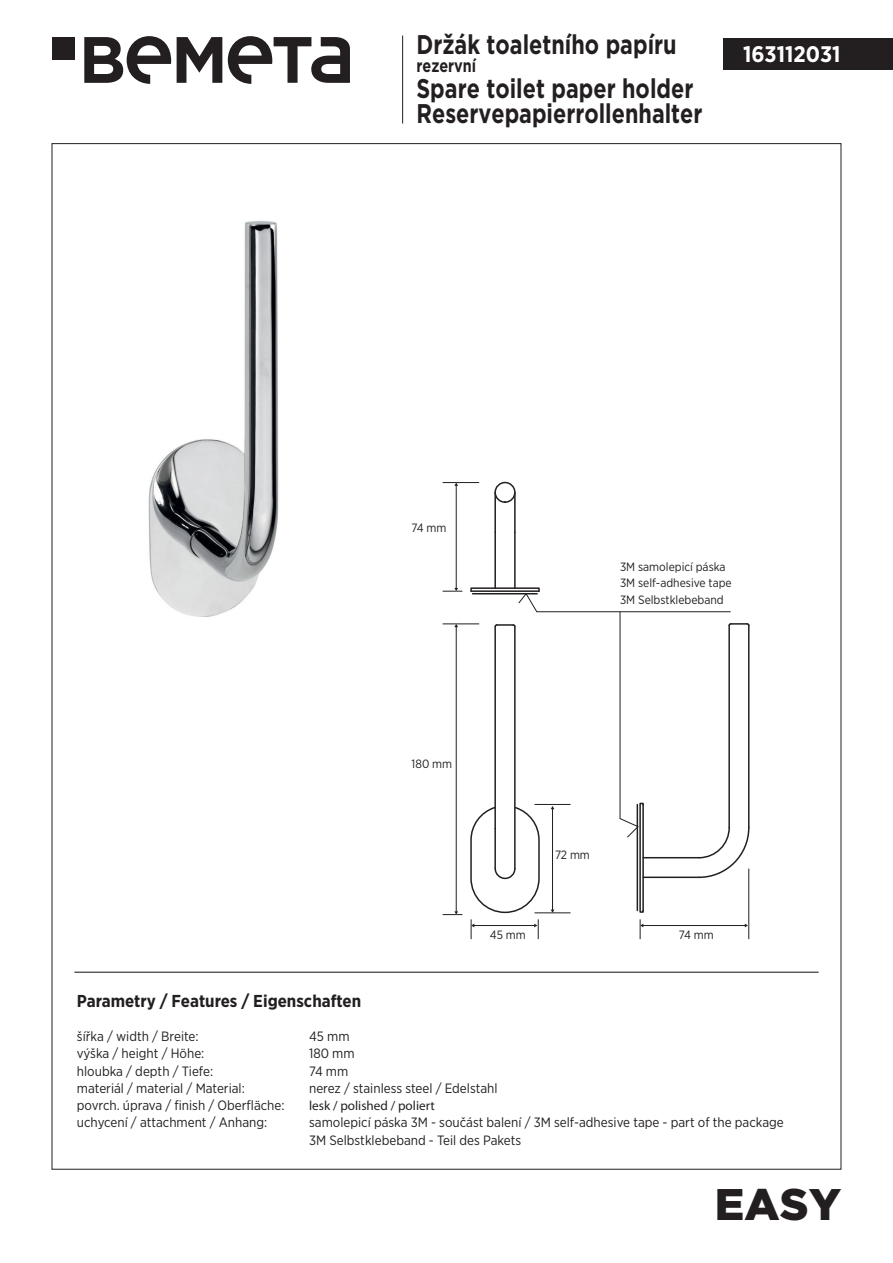
<style>
.page{position:relative;width:893px;height:1263px;background:#fff}
.page>*{position:absolute;margin:0;border:0;box-sizing:border-box;transform-origin:0 0}
.t1{font:900 44.25px "Gotham";color:#231f20}
.t2{font:700 27px/25.5px "Gotham";color:#231f20;scale:.8 1}
.t3{font:700 22.5px "Gotham Narrow";color:#fff}
.t4{font:700 18px "Gotham";color:#231f20;scale:.8 1}
.t5{font:700 17.25px "Gotham Narrow";color:#231f20}
.t6{font:13.5px/17.2px "Gotham Narrow";color:#231f20}
.t7{font:13.2px "Myriad Pro";color:#231f20}
.t8{font:12px/16.5px "Gotham Narrow";color:#231f20}
</style>
<div class="page">
<img style="left:51px;top:143px;width:228px;height:625px">
<div style="left:724px;top:38px;width:169px;height:32px;background:#231f20"></div>
<hr style="left:402px;top:36px;width:1px;height:88px;background:#231f20">
<hr style="left:74px;top:972px;width:745px;height:1px;background:#231f20">
<hr style="left:443px;top:624px;width:36px;height:1px;background:#231f20">
<hr style="left:443px;top:482px;width:36px;height:1px;background:#231f20">
<hr style="left:456px;top:627px;width:1px;height:285px;background:#231f20">
<svg style="left:443px;top:911px;width:19px;height:4px"></svg>
<hr style="left:456px;top:485px;width:1px;height:103px;background:#231f20">
<svg style="left:443px;top:588px;width:19px;height:4px"></svg>
<svg style="left:84px;top:36px;width:87px;height:48px"></svg>
<svg style="left:177px;top:37px;width:45px;height:46px"></svg>
<svg style="left:228px;top:36px;width:122px;height:48px"></svg>
<div style="left:52px;top:37px;width:23px;height:23px;background:#231f20"></div>
<div style="left:494px;top:482px;width:22px;height:21px;border:2px solid #231f20;border-radius:50%"></div>
<hr style="left:494px;top:532px;width:2px;height:56px;background:#231f20">
<hr style="left:514px;top:532px;width:2px;height:56px;background:#231f20">
<hr style="left:494px;top:492px;width:2px;height:40px;background:#231f20">
<hr style="left:514px;top:492px;width:2px;height:40px;background:#231f20">
<svg style="left:470px;top:587px;width:280px;height:352px"></svg>
<hr style="left:494px;top:626px;width:2px;height:203px;background:#231f20">
<hr style="left:514px;top:626px;width:2px;height:243px;background:#231f20">
<hr style="left:494px;top:829px;width:2px;height:40px;background:#231f20">
<h2 class="t2" style="left:416px;top:32px;width:327px">Držák toaletního papíru</h2>
<h3 class="t4" style="left:416px;top:54px;width:76px">rezervní</h3>
<h2 class="t2" style="left:416px;top:75px;width:359px">Spare toilet paper holder<br>Reservepapierrollenhalter</h2>
<h3 class="t3" style="left:743px;top:40px;width:99px">163112031</h3>
<p class="t8" style="left:412px;top:520px;width:36px">74 mm</p>
<p class="t8" style="left:620px;top:558px;width:113px">3M samolepicí páska<br>3M self-adhesive tape<br>3M Selbstklebeband</p>
<p class="t8" style="left:412px;top:755px;width:42px">180 mm</p>
<p class="t8" style="left:555px;top:847px;width:36px">72 mm</p>
<p class="t8" style="left:490px;top:926px;width:37px">45 mm</p>
<p class="t8" style="left:679px;top:926px;width:36px">74 mm</p>
<p class="t5" style="left:77px;top:990px;width:286px">Parametry / Features / Eigenschaften</p>
<p class="t6" style="left:77px;top:1027px;width:123px">šířka / width / Breite:</p>
<p class="t6" style="left:309px;top:1027px;width:42px">45 mm</p>
<p class="t6" style="left:77px;top:1045px;width:129px">výška / height / Höhe:</p>
<p class="t6" style="left:309px;top:1045px;width:47px">180 mm</p>
<p class="t6" style="left:77px;top:1062px;width:138px">hloubka / depth / Tiefe:</p>
<p class="t6" style="left:309px;top:1062px;width:41px">74 mm</p>
<p class="t6" style="left:77px;top:1079px;width:169px">materiál / material / Material:</p>
<p class="t6" style="left:309px;top:1079px;width:190px">nerez / stainless steel / Edelstahl</p>
<p class="t6" style="left:77px;top:1096px;width:209px">povrch. úprava / finish / Oberfläche:</p>
<p class="t7" style="left:309px;top:1097px;width:127px">lesk / polished / poliert</p>
<p class="t6" style="left:77px;top:1114px;width:192px">uchycení / attachment / Anhang:</p>
<p class="t6" style="left:309px;top:1114px;width:476px">samolepicí páska 3M - součást balení / 3M self-adhesive tape - part of the package<br>3M Selbstklebeband - Teil des Pakets</p>
<h1 class="t1" style="left:715px;top:1173px;width:128px">EASY</h1>
</div>
